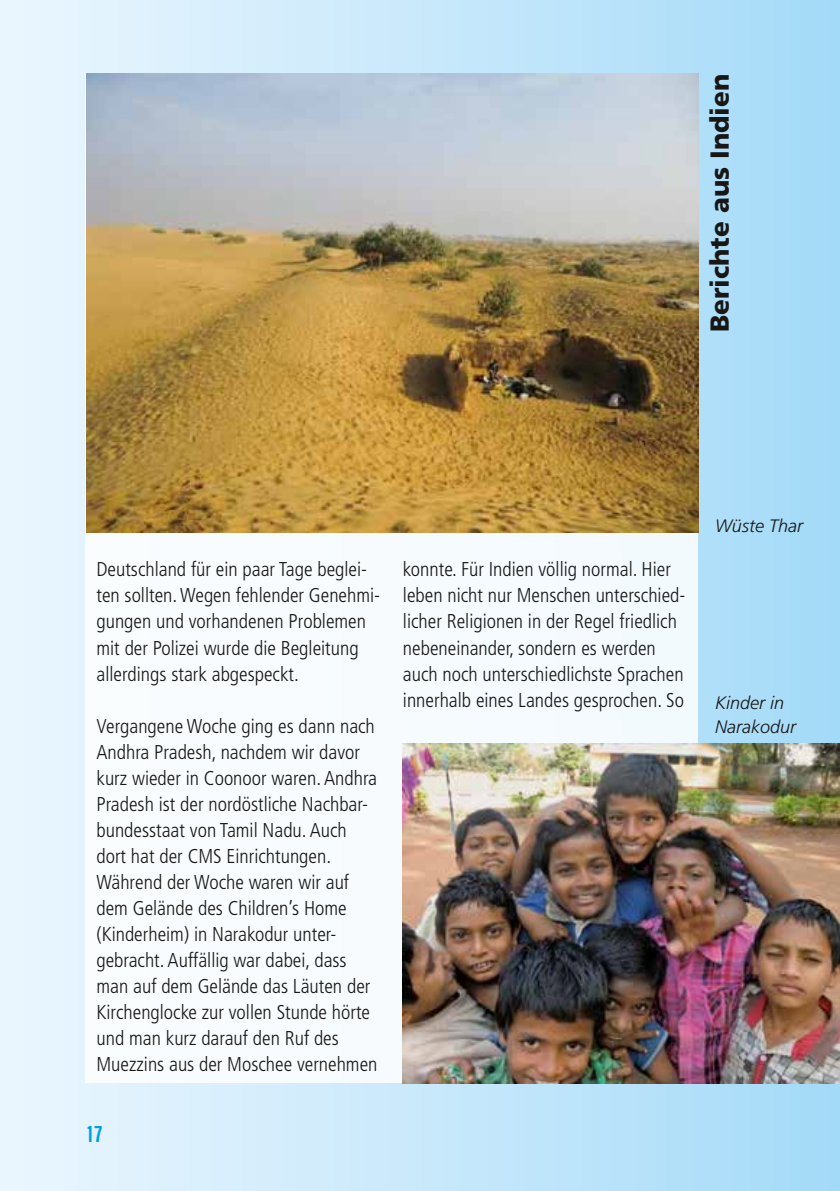
<style>
.page{position:relative;width:840px;height:1191px;background:#fff}
.page>*{position:absolute;margin:0;border:0;box-sizing:border-box;transform-origin:0 0}
.t1{font:900 26px "Frutiger LT Std";color:#181716}
.t2{font:700 condensed 24px "Nimbus Sans D";color:#009ee3}
.t3{font:300 condensed 20px/26px "Frutiger LT Std";color:#181716}
.t4{font:italic 300 18px/24px "Frutiger LT Std";color:#181716}
</style>
<div class="page">
<div style="left:0;top:0;width:839px;height:1191px;background:linear-gradient(to right,#ecf7ff,#a5daf7)"></div>
<div style="left:85px;top:74px;width:612px;height:1009px;background:#f8fcfe"></div>
<img style="left:403px;top:743px;width:436px;height:340px">
<img style="left:86px;top:74px;width:611px;height:458px">
<h1 class="t1" style="left:703px;top:332px;width:260px;rotate:-90deg">Berichte aus Indien</h1>
<p class="t3" style="left:96px;top:557px;width:285px">Deutschland für ein paar Tage beglei&shy;ten sollten. Wegen fehlender Genehmi&shy;gungen und vorhandenen Problemen mit der Polizei wurde die Begleitung allerdings stark abgespeckt.</p>
<p class="t3" style="left:96px;top:713px;width:282px">Vergangene Woche ging es dann nach Andhra Pradesh, nachdem wir davor kurz wieder in Coonoor waren. Andhra Pradesh ist der nordöstliche Nachbar&shy;bundesstaat von Tamil Nadu. Auch dort hat der CMS Einrichtungen.<br>Während der Woche waren wir auf dem Gelände des Children’s Home (Kinderheim) in Narakodur unter&shy;gebracht. Auffällig war dabei, dass man auf dem Gelände das Läuten der Kirchenglocke zur vollen Stunde hörte und man kurz darauf den Ruf des Muezzins aus der Moschee vernehmen</p>
<p class="t2" style="left:85px;top:1121px;width:20px">17</p>
<p class="t3" style="left:403px;top:557px;width:284px">konnte. Für Indien völlig normal. Hier leben nicht nur Menschen unterschied&shy;licher Religionen in der Regel friedlich nebeneinander, sondern es werden auch noch unterschiedlichste Sprachen innerhalb eines Landes gesprochen. So</p>
<p class="t4" style="left:714px;top:514px;width:89px">Wüste Thar</p>
<p class="t4" style="left:714px;top:690px;width:83px">Kinder in<br>Narakodur</p>
</div>
